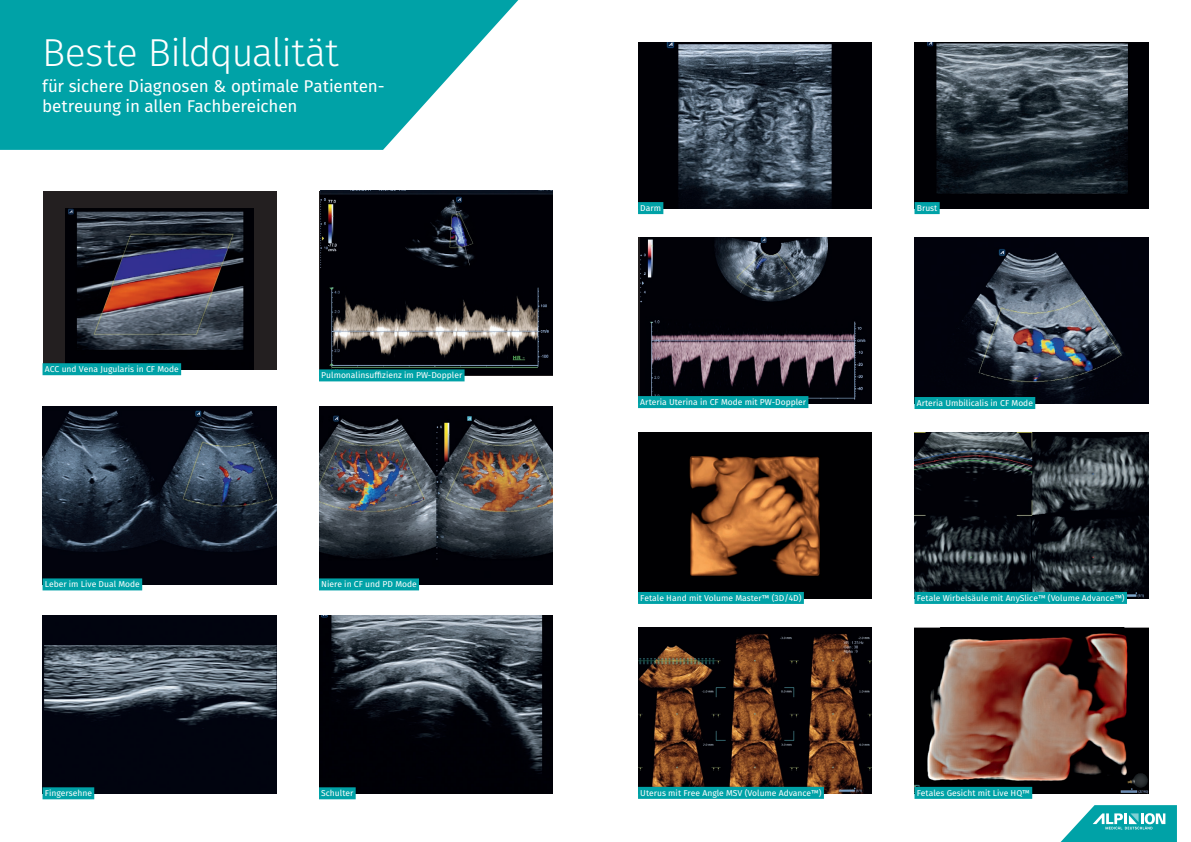
<style>
.page{position:relative;width:1191px;height:842px;background:#fff}
.page>*{position:absolute;margin:0;border:0;box-sizing:border-box;transform-origin:0 0}
.t1{font:39px "Fira Sans OT Light";letter-spacing:-.03em;color:#fff}
.t2{font:17px/20px "Fira Sans OT";letter-spacing:-.01em;color:#fff}
.t3{font:8.5px "Fira Sans OT";color:#fff}
</style>
<div class="page">
<svg style="left:1060px;top:805px;width:117px;height:37px"></svg>
<div style="left:43px;top:191px;width:233px;height:178px;background:#231f20"></div>
<svg style="left:0;top:0;width:518px;height:150px;background:#21aeb2"></svg>
<img style="left:66px;top:208px;width:187px;height:161px">
<img style="left:43px;top:406px;width:233px;height:179px">
<img style="left:43px;top:615px;width:233px;height:179px">
<img style="left:638px;top:627px;width:234px;height:166px">
<img style="left:321px;top:191px;width:232px;height:184px">
<img style="left:319px;top:406px;width:234px;height:179px">
<img style="left:319px;top:615px;width:234px;height:179px">
<img style="left:914px;top:432px;width:234px;height:166px">
<div style="left:43px;top:363px;width:138px;height:12px;background:#00a2a7"></div>
<div style="left:43px;top:578px;width:99px;height:12px;background:#00a2a7"></div>
<div style="left:43px;top:787px;width:51px;height:12px;background:#00a2a7"></div>
<div style="left:638px;top:787px;width:186px;height:12px;background:#00a2a7"></div>
<div style="left:319px;top:369px;width:145px;height:12px;background:#00a2a7"></div>
<img style="left:638px;top:43px;width:234px;height:165px">
<img style="left:914px;top:43px;width:234px;height:165px">
<div style="left:638px;top:202px;width:25px;height:12px;background:#00a2a7"></div>
<div style="left:914px;top:202px;width:25px;height:12px;background:#00a2a7"></div>
<div style="left:319px;top:578px;width:100px;height:12px;background:#00a2a7"></div>
<div style="left:319px;top:787px;width:37px;height:12px;background:#00a2a7"></div>
<img style="left:641px;top:237px;width:231px;height:166px">
<img style="left:914px;top:237px;width:234px;height:166px">
<div style="left:638px;top:396px;width:170px;height:12px;background:#00a2a7"></div>
<div style="left:914px;top:397px;width:121px;height:12px;background:#00a2a7"></div>
<img style="left:638px;top:432px;width:234px;height:166px">
<img style="left:914px;top:627px;width:234px;height:166px">
<div style="left:638px;top:592px;width:166px;height:12px;background:#00a2a7"></div>
<div style="left:914px;top:787px;width:118px;height:12px;background:#00a2a7"></div>
<div style="left:914px;top:592px;width:213px;height:12px;background:#00a2a7"></div>
<h1 class="t1" style="left:42px;top:25px;width:298px">Beste Bildqualität</h1>
<h2 class="t2" style="left:42px;top:78px;width:344px">für sichere Diagnosen &amp; optimale Patienten&shy;betreuung in allen Fachbereichen</h2>
<p class="t3" style="left:45px;top:363px;width:136px">ACC und Vena Jugularis in CF Mode</p>
<p class="t3" style="left:45px;top:578px;width:97px">Leber im Live Dual Mode</p>
<p class="t3" style="left:321px;top:369px;width:142px">Pulmonalinsuffizienz im PW-Doppler</p>
<p class="t3" style="left:321px;top:578px;width:97px">Niere in CF und PD Mode</p>
<p class="t3" style="left:640px;top:202px;width:22px">Darm</p>
<p class="t3" style="left:916px;top:202px;width:22px">Brust</p>
<p class="t3" style="left:640px;top:396px;width:167px">Arteria Uterina in CF Mode mit PW-Doppler</p>
<p class="t3" style="left:916px;top:397px;width:118px">Arteria Umbilicalis in CF Mode</p>
<p class="t3" style="left:640px;top:592px;width:163px">Fetale Hand mit Volume Master™ (3D/4D)</p>
<p class="t3" style="left:916px;top:592px;width:209px">Fetale Wirbelsäule mit AnySlice™ (Volume Advance™)</p>
<p class="t3" style="left:45px;top:787px;width:49px">Fingersehne</p>
<p class="t3" style="left:640px;top:787px;width:183px">Uterus mit Free Angle MSV (Volume Advance™)</p>
<p class="t3" style="left:321px;top:787px;width:34px">Schulter</p>
<p class="t3" style="left:916px;top:787px;width:115px">Fetales Gesicht mit Live HQ™</p>
</div>
